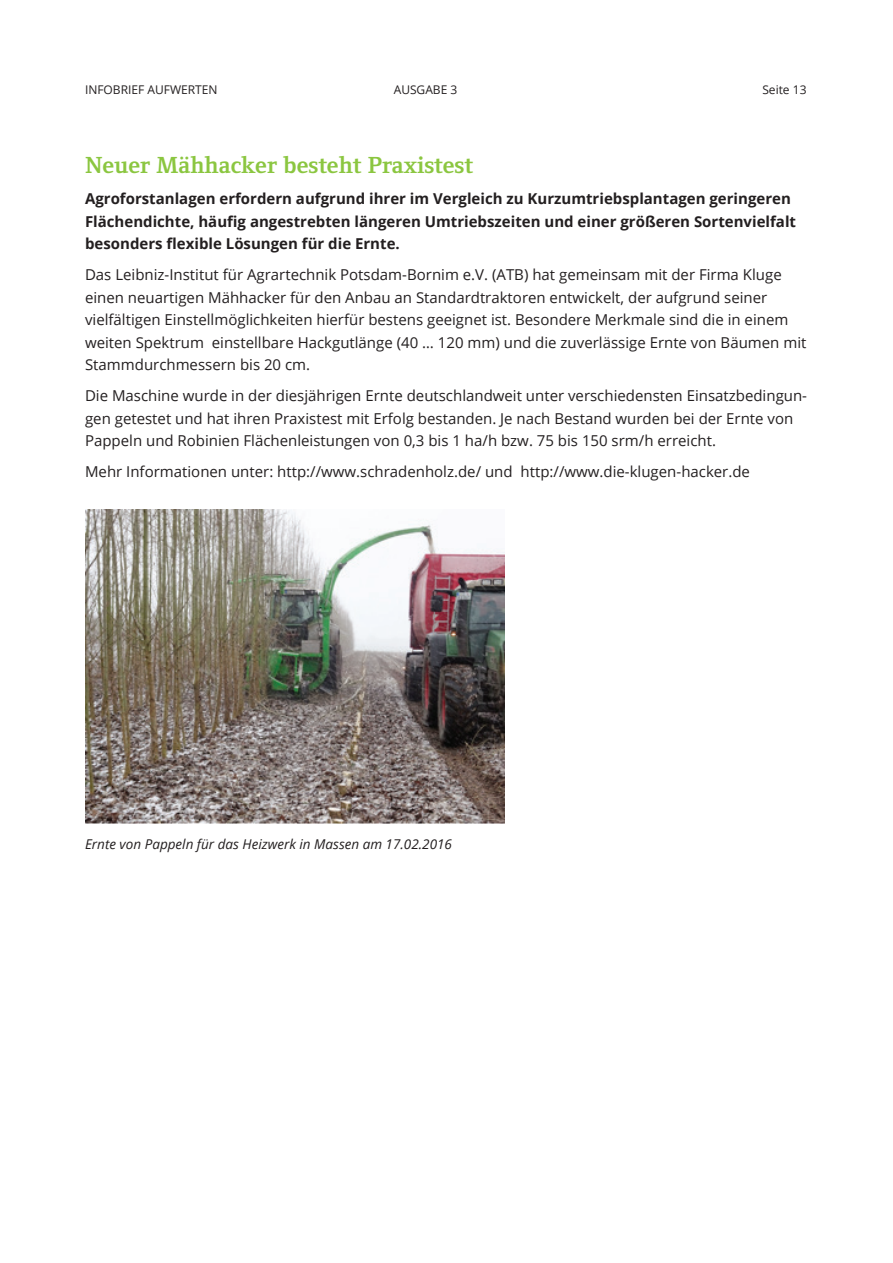
<style>
.page{position:relative;width:893px;height:1263px;background:#fff}
.page>*{position:absolute;margin:0;border:0;box-sizing:border-box;transform-origin:0 0}
.t1{font:700 24px "Foundry Form Serif";color:#8bc640}
.t2{font:15px/22.5px "Open Sans";color:#231f20}
.t3{font:700 15px/22.5px "Open Sans";color:#231f20}
.t4{font:italic 13.5px "Open Sans";color:#231f20}
.t5{font:12px "Open Sans";color:#231f20}
</style>
<div class="page">
<img style="left:85px;top:509px;width:420px;height:315px">
<p class="t5" style="left:85px;top:82px;width:134px">INFOBRIEF AUFWERTEN</p>
<p class="t5" style="left:394px;top:82px;width:65px">AUSGABE 3</p>
<p class="t5" style="left:762px;top:82px;width:46px">Seite 13</p>
<h1 class="t1" style="left:85px;top:151px;width:390px">Neuer Mähhacker besteht Praxistest</h1>
<p class="t3" style="left:85px;top:187px;width:712px">Agroforstanlagen erfordern aufgrund ihrer im Vergleich zu Kurzumtriebsplantagen geringeren<br>Flächendichte, häufig angestrebten längeren Umtriebszeiten und einer größeren Sortenvielfalt besonders flexible Lösungen für die Ernte.</p>
<p class="t2" style="left:85px;top:263px;width:723px">Das Leibniz-Institut für Agrartechnik Potsdam-Bornim e.V. (ATB) hat gemeinsam mit der Firma Kluge einen neuartigen Mähhacker für den Anbau an Standardtraktoren entwickelt, der aufgrund seiner vielfältigen Einstellmöglichkeiten hierfür bestens geeignet ist. Besondere Merkmale sind die in einem weiten Spektrum einstellbare Hackgutlänge (40 … 120 mm) und die zuverlässige Ernte von Bäumen mit Stammdurchmessern bis 20 cm.</p>
<p class="t2" style="left:85px;top:384px;width:723px">Die Maschine wurde in der diesjährigen Ernte deutschlandweit unter verschiedensten Einsatzbedingun&shy;gen getestet und hat ihren Praxistest mit Erfolg bestanden. Je nach Bestand wurden bei der Ernte von<br>Pappeln und Robinien Flächenleistungen von 0,3 bis 1 ha/h bzw. 75 bis 150 srm/h erreicht.</p>
<p class="t2" style="left:85px;top:460px;width:666px">Mehr Informationen unter: http://www.schradenholz.de/ und http://www.die-klugen-hacker.de</p>
<p class="t4" style="left:85px;top:835px;width:368px">Ernte von Pappeln für das Heizwerk in Massen am 17.02.2016</p>
</div>
